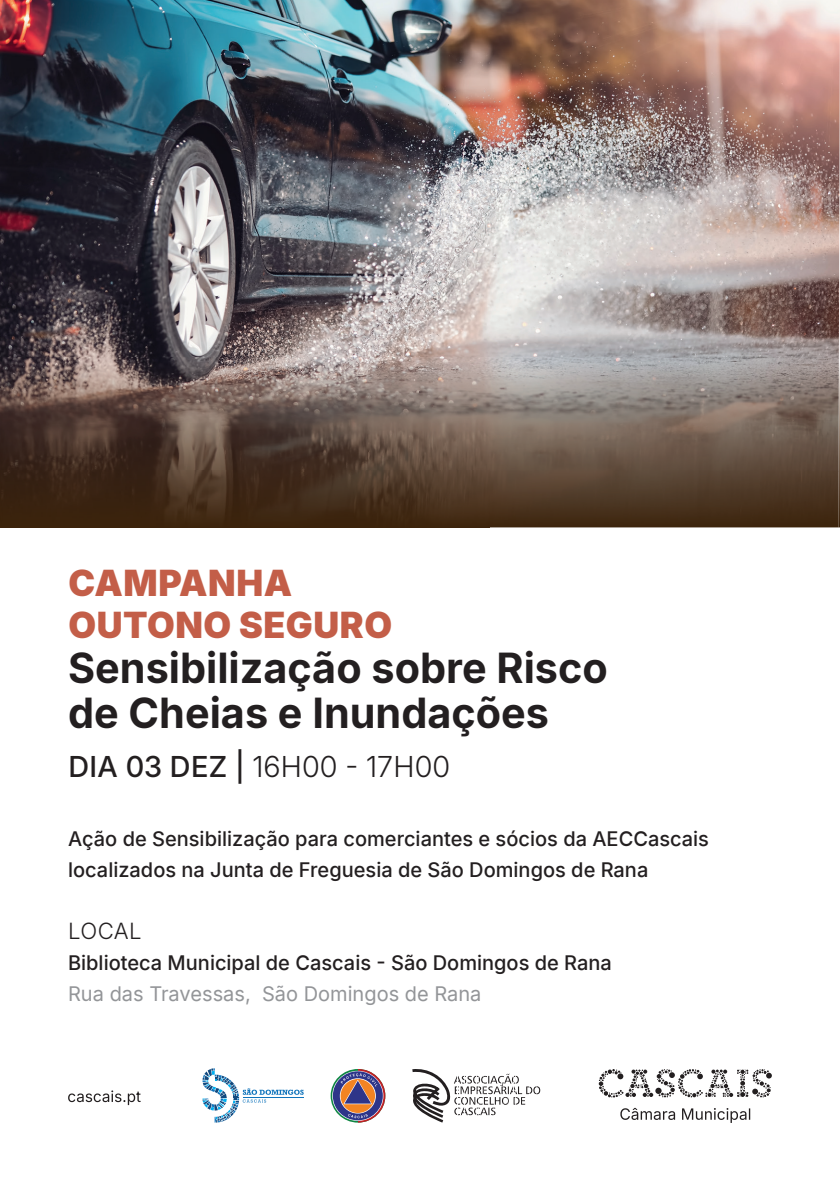
<style>
.page{position:relative;width:840px;height:1191px;background:#fff}
.page>*{position:absolute;margin:0;border:0;box-sizing:border-box;transform-origin:0 0}
.t1{font:700 41.4px/45.2px "Inter";color:#231f20}
.t2{font:900 35.8px/41.6px "Inter";letter-spacing:.015em;color:#c35e48}
.t3{font:300 29px "Inter 18 pt";letter-spacing:.005em;color:#231f20}
.t4{font:300 22.2px "Inter";letter-spacing:.005em;color:#231f20}
.t5{font:500 20px/31px "Inter";color:#231f20}
.t6{font:20px "Inter";color:#939598}
.s1{font-weight:500}
</style>
<div class="page">
<img style="left:0;top:0;width:839px;height:358px">
<svg style="left:838px;top:358px;width:1px;height:169px"></svg>
<img style="left:0;top:358px;width:838px;height:169px">
<svg style="left:598px;top:1069px;width:173px;height:28px"></svg>
<svg style="left:620px;top:1107px;width:129px;height:16px"></svg>
<svg style="left:68px;top:1090px;width:73px;height:15px"></svg>
<svg style="left:412px;top:1069px;width:128px;height:53px"></svg>
<svg style="left:330px;top:1069px;width:55px;height:53px"></svg>
<svg style="left:332px;top:1071px;width:50px;height:49px"></svg>
<svg style="left:340px;top:1069px;width:45px;height:53px;background:#977a85"></svg>
<svg style="left:202px;top:1068px;width:101px;height:54px"></svg>
<h2 class="t2" style="left:68px;top:561px;width:325px">CAMPANHA<br>OUTONO SEGURO</h2>
<h1 class="t1" style="left:68px;top:644px;width:541px">Sensibilização sobre Risco de Cheias e Inundações</h1>
<h3 class="t3" style="left:68px;top:744px;width:383px"><span class="s1">DIA 03 DEZ |</span> 16H00 - 17H00</h3>
<p class="t5" style="left:68px;top:822px;width:642px">Ação de Sensibilização para comerciantes e sócios da AECCascais localizados na Junta de Freguesia de São Domingos de Rana</p>
<p class="t4" style="left:68px;top:914px;width:75px">LOCAL</p>
<p class="t5" style="left:68px;top:946px;width:545px">Biblioteca Municipal de Cascais - São Domingos de Rana</p>
<p class="t6" style="left:68px;top:979px;width:414px">Rua das Travessas, São Domingos de Rana</p>
</div>
